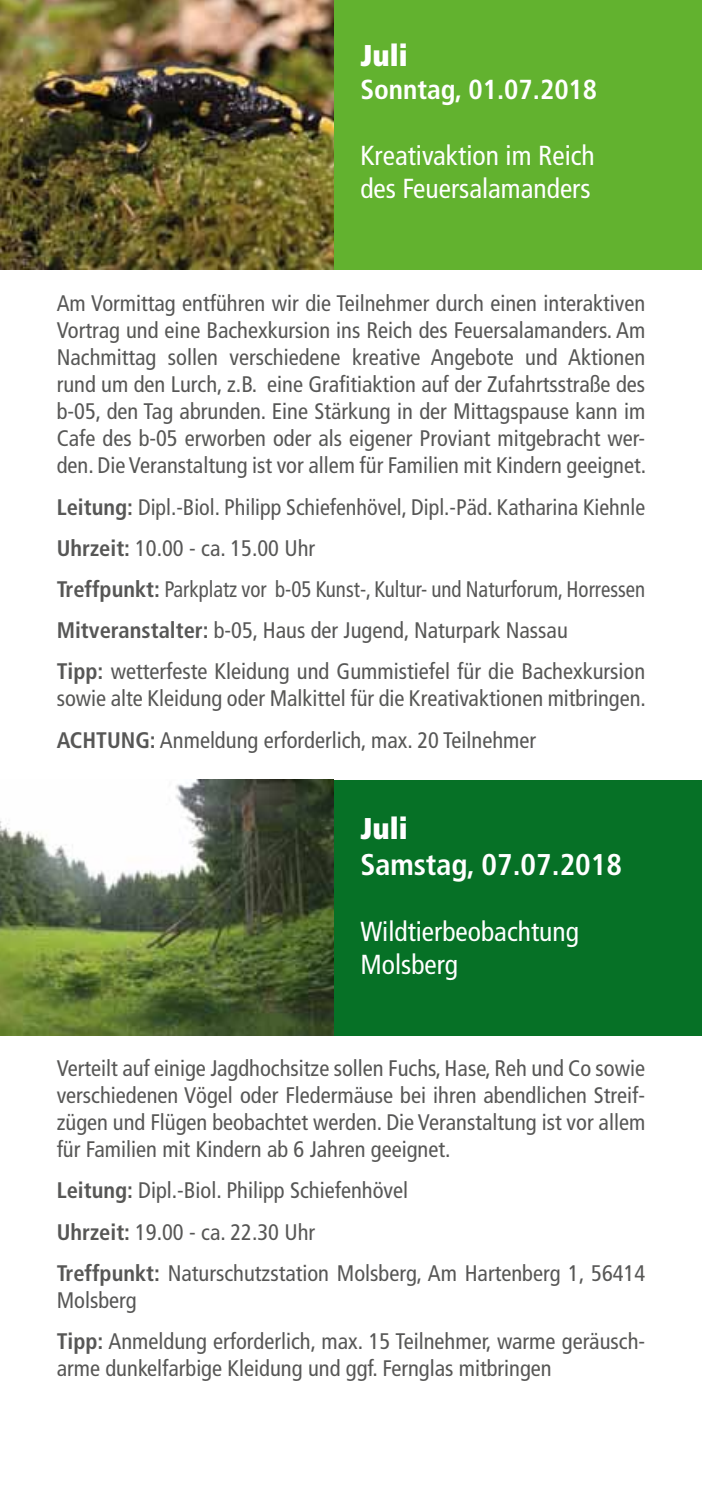
<style>
.page{position:relative;width:702px;height:1489px;background:#fff}
.page>*{position:absolute;margin:0;border:0;box-sizing:border-box;transform-origin:0 0}
.t1{font:700 condensed 30px "Frutiger";color:#fff}
.t2{font:900 condensed 30px "Frutiger";color:#fff}
.t3{font:condensed 27.5px/33px "Frutiger";color:#fff}
.t4{font:700 condensed 27.5px "Frutiger";color:#fff}
.t5{font:condensed 22.5px/27px "Frutiger";color:#575756}
.s1{font-weight:700}
</style>
<div class="page">
<div style="left:333px;top:0;width:369px;height:269px;background:#62b22f"></div>
<div style="left:333px;top:780px;width:369px;height:255px;background:#067126"></div>
<img style="left:0;top:0;width:333px;height:269px">
<img style="left:0;top:780px;width:333px;height:255px">
<h1 class="t2" style="left:360px;top:38px;width:49px">Juli</h1>
<p class="t4" style="left:360px;top:73px;width:238px">Sonntag, 01.07.2018</p>
<p class="t3" style="left:360px;top:139px;width:236px">Kreativaktion im Reich des Feuersalamanders</p>
<p class="t5" style="left:57px;top:290px;width:591px;text-align:justify">Am Vormittag entführen wir die Teilnehmer durch einen interaktiven Vortrag und eine Bachexkursion ins Reich des Feuersalamanders. Am Nachmittag sollen verschiedene kreative Angebote und Aktionen rund um den Lurch, z.B. eine Grafitiaktion auf der Zufahrtsstraße des b-05, den Tag abrunden. Eine Stärkung in der Mittagspause kann im Cafe des b-05 erworben oder als eigener Proviant mitgebracht wer&shy;den. Die Veranstaltung ist vor allem für Familien mit Kindern geeignet.</p>
<p class="t5" style="left:57px;top:486px;width:590px;line-height:41.2px"><span class="s1">Leitung:</span> Dipl.-Biol. Philipp Schiefenhövel, Dipl.-Päd. Katharina Kiehnle <span class="s1">Uhrzeit:</span> 10.00 - ca. 15.00 Uhr<br><span class="s1">Treffpunkt:</span> Parkplatz vor b-05 Kunst-, Kultur- und Naturforum, Horressen <span class="s1">Mitveranstalter:</span> b-05, Haus der Jugend, Naturpark Nassau<br><span class="s1">Tipp:</span> wetterfeste Kleidung und Gummistiefel für die Bachexkursion</p>
<p class="t5" style="left:57px;top:678px;width:590px;line-height:41.2px">sowie alte Kleidung oder Malkittel für die Kreativaktionen mitbringen.<br><span class="s1">ACHTUNG:</span> Anmeldung erforderlich, max. 20 Teilnehmer</p>
<h1 class="t2" style="left:360px;top:810px;width:49px">Juli</h1>
<h1 class="t1" style="left:360px;top:847px;width:263px">Samstag, 07.07.2018</h1>
<p class="t3" style="left:360px;top:915px;width:220px">Wildtierbeobachtung<br>Molsberg</p>
<p class="t5" style="left:57px;top:1054px;width:590px;text-align:justify">Verteilt auf einige Jagdhochsitze sollen Fuchs, Hase, Reh und Co sowie verschiedenen Vögel oder Fledermäuse bei ihren abendlichen Streif&shy;zügen und Flügen beobachtet werden. Die Veranstaltung ist vor allem für Familien mit Kindern ab 6 Jahren geeignet.</p>
<p class="t5" style="left:57px;top:1170px;width:590px;line-height:41.2px"><span class="s1">Leitung:</span> Dipl.-Biol. Philipp Schiefenhövel<br><span class="s1">Uhrzeit:</span> 19.00 - ca. 22.30 Uhr<br><span class="s1">Treffpunkt:</span> Naturschutzstation Molsberg, Am Hartenberg 1, 56414</p>
<p class="t5" style="left:57px;top:1279px;width:590px;line-height:41.2px">Molsberg<br><span class="s1">Tipp:</span> Anmeldung erforderlich, max. 15 Teilnehmer, warme geräusch-</p>
<p class="t5" style="left:57px;top:1354px;width:496px">arme dunkelfarbige Kleidung und ggf. Fernglas mitbringen</p>
</div>
